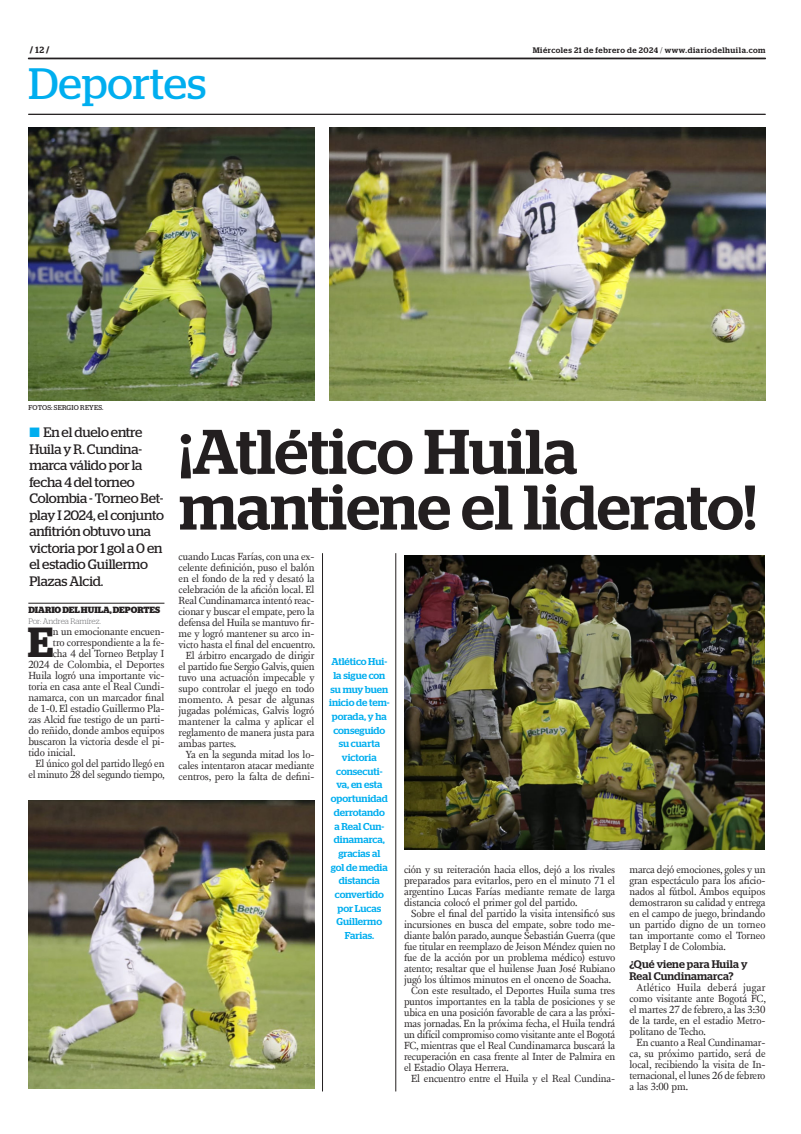
<style>
.page{position:relative;width:801px;height:1134px;background:#fff}
.page>*{position:absolute;margin:0;border:0;box-sizing:border-box;transform-origin:0 0}
.TITULO{font:500 62.9px/55.7px "Stag";color:#231f20}
.t1{font:43.9px "Stag";color:#00aeef}
.TEXTO_UNO{font:600 42px "Stag";color:#231f20}
.SUMARIO{font:13.7px/16.5px "Stag";letter-spacing:-.01em;color:#231f20}
.INTERTITULO{font:500 11px/12px "Stag";letter-spacing:.01em;color:#231f20}
.TEXTO{font:10.6px/11px "New Fournier BP";letter-spacing:-.01em;color:#231f20;text-align:justify}
.TEXTO_UNO-2{font:10.6px "New Fournier BP";letter-spacing:-.01em;color:#231f20}
.DESTACADO_AZUL{font:500 10px/13.7px "Stag";color:#00aeef;text-align:center}
.CREDITO_1{font:700 9px "Stag";color:#231f20}
.t2{font:500 8px "Stag";letter-spacing:.06em;color:#231f20}
.CREDITO_2{font:300 8px "Stag";color:#6c6d70}
.PIE_DE_FOTO{font:7px "Stag";letter-spacing:.02em;color:#231f20}
.s1{font-weight:500}
.s2{font-weight:300}
.s3{color:#00aeef}
</style>
<div class="page">
<svg style="left:28px;top:58px;width:737px;height:1px"></svg>
<hr style="left:28px;top:114px;width:737px;height:1px;background:#231f20">
<img style="left:29px;top:128px;width:286px;height:272px">
<img style="left:28px;top:800px;width:286px;height:289px">
<img style="left:404px;top:555px;width:360px;height:294px">
<img style="left:329px;top:128px;width:436px;height:272px">
<hr style="left:28px;top:603px;width:136px;height:1px;background:#231f20">
<hr style="left:322px;top:553px;width:1px;height:538px;background:#231f20">
<hr style="left:395px;top:553px;width:1px;height:538px;background:#231f20">
<p class="CREDITO_1" style="left:30px;top:45px;width:21px">/ <span class="s1">12</span> /</p>
<p class="t2" style="left:533px;top:45px;width:234px">Miércoles 21 de febrero de 2024 <span class="s2">/</span> www.diariodelhuila.com</p>
<p class="t1" style="left:28px;top:58px;width:179px">Deportes</p>
<p class="PIE_DE_FOTO" style="left:28px;top:404px;width:76px">FOTOS: SERGIO REYES.</p>
<p class="SUMARIO" style="left:29px;top:424px;width:136px"><span class="s3">■</span> En el duelo entre<br>Huila y R. Cundina&shy;marca válido por la fecha 4 del torneo<br>Colombia - Torneo Bet&shy;play I 2024, el conjunto anfitrión obtuvo una victoria por 1 gol a 0 en el estadio Guillermo<br>Plazas Alcid.</p>
<p class="CREDITO_1" style="left:28px;top:605px;width:133px">DIARIO DEL HUILA, DEPORTES</p>
<p class="CREDITO_2" style="left:28px;top:617px;width:74px">Por: Andrea Ramírez.</p>
<p class="TEXTO_UNO" style="left:28px;top:618px;width:27px">E</p>
<p class="TEXTO_UNO-2" style="left:53px;top:625px;width:113px">n un emocionante encuen-</p>
<p class="TEXTO_UNO-2" style="left:53px;top:636px;width:113px">tro correspondiente a la fe-</p>
<p class="TEXTO_UNO-2" style="left:53px;top:647px;width:113px">cha 4 del Torneo Betplay I</p>
<p class="TEXTO_UNO-2" style="left:28px;top:658px;width:138px">2024 de Colombia, el Deportes</p>
<p class="TEXTO_UNO-2" style="left:28px;top:669px;width:138px">Huila logró una importante vic-</p>
<p class="TEXTO_UNO-2" style="left:28px;top:680px;width:138px">toria en casa ante el Real Cundi-</p>
<p class="TEXTO_UNO-2" style="left:28px;top:691px;width:138px">namarca, con un marcador final</p>
<p class="TEXTO_UNO-2" style="left:28px;top:702px;width:138px">de 1-0. El estadio Guillermo Pla-</p>
<p class="TEXTO_UNO-2" style="left:28px;top:713px;width:138px">zas Alcid fue testigo de un parti-</p>
<p class="TEXTO_UNO-2" style="left:28px;top:724px;width:138px">do reñido, donde ambos equipos</p>
<p class="TEXTO_UNO-2" style="left:28px;top:735px;width:138px">buscaron la victoria desde el pi-</p>
<p class="TEXTO_UNO-2" style="left:28px;top:746px;width:49px">tido inicial.</p>
<p class="TEXTO" style="left:28px;top:758px;width:138px;text-align:right">El único gol del partido llegó en el minuto 28 del segundo tiempo,</p>
<p class="TITULO" style="left:179px;top:423px;width:578px">¡Atlético Huila mantiene el liderato!</p>
<p class="TEXTO" style="left:179px;top:551px;width:138px">cuando Lucas Farías, con una ex&shy;celente definición, puso el balón en el fondo de la red y desató la celebración de la afición local. El Real Cundinamarca intentó reac&shy;cionar y buscar el empate, pero la defensa del Huila se mantuvo fir&shy;me y logró mantener su arco in&shy;victo hasta el final del encuentro.</p>
<p class="TEXTO" style="left:179px;top:650px;width:137px;text-indent:7px">El árbitro encargado de dirigir el partido fue Sergio Galvis, quien tuvo una actuación impecable y supo controlar el juego en todo momento. A pesar de algunas jugadas polémicas, Galvis logró mantener la calma y aplicar el reglamento de manera justa para ambas partes.</p>
<p class="TEXTO" style="left:179px;top:749px;width:137px;text-indent:7px">Ya en la segunda mitad los lo&shy;cales intentaron atacar mediante centros, pero la falta de defini-</p>
<p class="DESTACADO_AZUL" style="left:329px;top:655px;width:62px">Atlético Hui&shy;la sigue con su muy buen inicio de tem&shy;porada, y ha conseguido su cuarta victoria consecuti&shy;va, en esta oportunidad derrotando<br>a Real Cun&shy;dinamarca, gracias al<br>gol de media distancia convertido por Lucas<br>Guillermo<br>Farias.</p>
<p class="TEXTO" style="left:404px;top:864px;width:213px">ción y su reiteración hacia ellos, dejó a los rivales preparados para evitarlos, pero en el minuto 71 el argentino Lucas Farías mediante remate de larga distancia colocó el primer gol del partido.</p>
<p class="TEXTO" style="left:404px;top:908px;width:213px;text-indent:7px">Sobre el final del partido la visita intensificó sus incursiones en busca del empate, sobre todo me&shy;diante balón parado, aunque Sebastián Guerra (que fue titular en reemplazo de Jeison Méndez quien no fue de la acción por un problema médico) estuvo atento; resaltar que el huilense Juan José Rubiano jugó los últimos minutos en el onceno de Soacha.</p>
<p class="TEXTO" style="left:404px;top:985px;width:213px;text-indent:7px">Con este resultado, el Deportes Huila suma tres puntos importantes en la tabla de posiciones y se ubica en una posición favorable de cara a las próxi&shy;mas jornadas. En la próxima fecha, el Huila tendrá un difícil compromiso como visitante ante el Bogotá FC, mientras que el Real Cundinamarca buscará la recuperación en casa frente al Inter de Palmira en el Estadio Olaya Herrera.</p>
<p class="TEXTO" style="left:411px;top:1073px;width:206px">El encuentro entre el Huila y el Real Cundina-</p>
<p class="TEXTO" style="left:629px;top:864px;width:138px">marca dejó emociones, goles y un gran espectáculo para los aficio&shy;nados al fútbol. Ambos equipos demostraron su calidad y entrega en el campo de juego, brindando un partido digno de un torneo tan importante como el Torneo Betplay I de Colombia.</p>
<p class="INTERTITULO" style="left:629px;top:958px;width:120px">¿Qué viene para Huila y<br>Real Cundinamarca?</p>
<p class="TEXTO" style="left:629px;top:982px;width:138px;text-indent:7px">Atlético Huila deberá jugar como visitante ante Bogotá FC, el martes 27 de febrero, a las 3:30 de la tarde, en el estadio Metro&shy;politano de Techo.</p>
<p class="TEXTO" style="left:629px;top:1037px;width:138px;text-indent:7px">En cuanto a Real Cundinamar&shy;ca, su próximo partido, será de local, recibiendo la visita de In&shy;ternacional, el lunes 26 de febrero a las 3:00 pm.</p>
</div>
